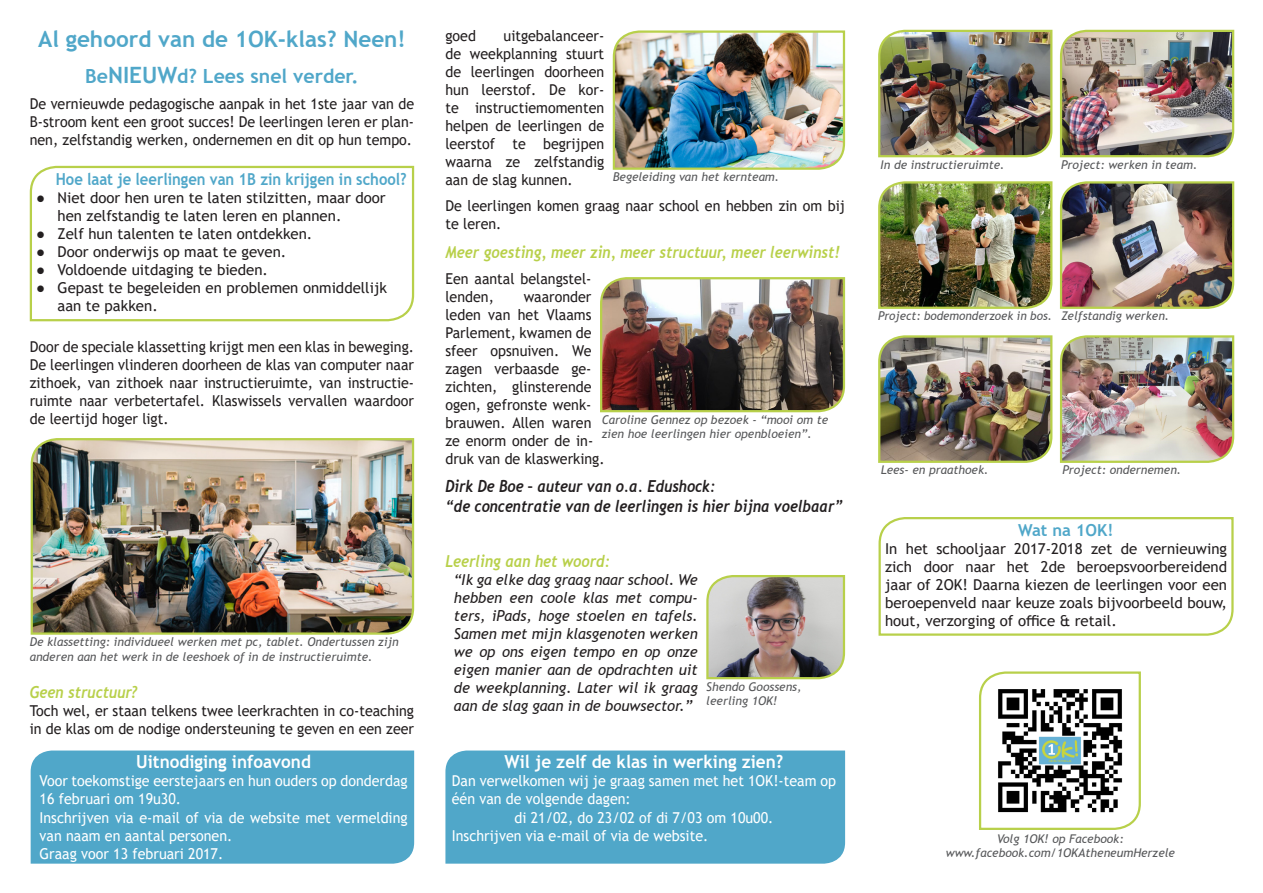
<style>
.page{position:relative;width:1263px;height:893px;background:#fff}
.page>*{position:absolute;margin:0;border:0;box-sizing:border-box;transform-origin:0 0}
.Titel{font:700 22.5px "Trebuchet MS";color:#50a7c9}
.Titel-2{font:700 19.5px "Trebuchet MS";color:#50a7c9}
.doorlopende_tekst{font:700 18px "Trebuchet MS";color:#fff;scale:.95 1}
.ondertitel_groen{font:italic 700 16.5px "Trebuchet";color:#b8d04a;scale:.88 1}
.doorlopende_tekst-2{font:italic 700 16.5px/19.5px "Trebuchet";color:#231f20;scale:.87 1}
.studieaanbod_titel{font:700 16.5px "Trebuchet MS";color:#50a7c9;scale:.9 1}
.studieaanbod_titel-2{font:700 16.5px "Trebuchet MS";color:#50a7c9}
.doorlopende_tekst-3{font:15px/18px "Trebuchet MS";color:#231f20;scale:.95 1}
.doorlopende_tekst-4{font:15px/18px "Trebuchet MS";color:#231f20}
.doorlopende_tekst-5{font:15px/18px "Trebuchet MS";color:#fff;scale:.95 1}
.leerling_aan_het_woo{font:italic 15px/18px "Trebuchet MS";color:#231f20;text-align:justify}
.tekst_bij_afbeelding{font:italic 12px/14.4px "Trebuchet MS";color:#57585a}
.s1{font-size:22.5px}
</style>
<div class="page">
<div style="left:31px;top:750px;width:383px;height:114px;background:#50a7c9"></div>
<div style="left:445px;top:750px;width:400px;height:114px;background:#50a7c9"></div>
<img style="left:878px;top:335px;width:175px;height:128px">
<img style="left:1059px;top:335px;width:176px;height:128px">
<img style="left:612px;top:30px;width:234px;height:140px">
<img style="left:600px;top:277px;width:246px;height:136px">
<img style="left:878px;top:29px;width:175px;height:129px">
<img style="left:1059px;top:29px;width:176px;height:129px">
<img style="left:1059px;top:181px;width:176px;height:128px">
<img style="left:878px;top:181px;width:175px;height:128px">
<img style="left:30px;top:438px;width:385px;height:197px">
<svg style="left:29px;top:165px;width:386px;height:157px"></svg>
<img style="left:706px;top:575px;width:140px;height:105px">
<svg style="left:878px;top:517px;width:356px;height:119px"></svg>
<svg style="left:979px;top:671px;width:162px;height:159px"></svg>
<p class="Titel" style="left:38px;top:25px;width:369px">Al gehoord van de 1OK-klas? Neen!</p>
<p class="Titel-2" style="left:85px;top:63px;width:275px">Be<span class="s1">NIEUW</span>d? Lees snel verder.</p>
<p class="doorlopende_tekst-3" style="left:30px;top:95px;width:406px;text-align:justify">De vernieuwde pedagogische aanpak in het 1ste jaar van de B-stroom kent een groot succes! De leerlingen leren er plan&shy;nen, zelfstandig werken, ondernemen en dit op hun tempo.</p>
<p class="studieaanbod_titel" style="left:56px;top:168px;width:391px">Hoe laat je leerlingen van 1B zin krijgen in school?</p>
<p class="doorlopende_tekst-4" style="left:58px;top:188px;width:330px;text-indent:-21px">● Niet door hen uren te laten stilzitten, maar door hen zelfstandig te laten leren en plannen.</p>
<p class="doorlopende_tekst-4" style="left:36px;top:224px;width:278px">● Zelf hun talenten te laten ontdekken.</p>
<p class="doorlopende_tekst-4" style="left:36px;top:242px;width:252px">● Door onderwijs op maat te geven.</p>
<p class="doorlopende_tekst-4" style="left:36px;top:260px;width:233px">● Voldoende uitdaging te bieden.</p>
<p class="doorlopende_tekst-4" style="left:58px;top:278px;width:331px;text-indent:-21px">● Gepast te begeleiden en problemen onmiddellijk aan te pakken.</p>
<p class="doorlopende_tekst-3" style="left:30px;top:337px;width:406px;text-align:justify">Door de speciale klassetting krijgt men een klas in beweging.<br>De leerlingen vlinderen doorheen de klas van computer naar zithoek, van zithoek naar instructieruimte, van instructie&shy;ruimte naar verbetertafel. Klaswissels vervallen waardoor de leertijd hoger ligt.</p>
<p class="tekst_bij_afbeelding" style="left:30px;top:635px;width:370px">De klassetting: individueel werken met pc, tablet. Ondertussen zijn anderen aan het werk in de leeshoek of in de instructieruimte.</p>
<p class="ondertitel_groen" style="left:30px;top:682px;width:124px">Geen structuur?</p>
<p class="doorlopende_tekst-3" style="left:30px;top:702px;width:406px">Toch wel, er staan telkens twee leerkrachten in co-teaching in de klas om de nodige ondersteuning te geven en een zeer</p>
<p class="doorlopende_tekst" style="left:136px;top:751px;width:185px">Uitnodiging infoavond</p>
<p class="doorlopende_tekst-5" style="left:40px;top:772px;width:389px">Voor toekomstige eerstejaars en hun ouders op donderdag<br>16 februari om 19u30.</p>
<p class="doorlopende_tekst-5" style="left:40px;top:808px;width:389px">Inschrijven via e-mail of via de website met vermelding van naam en aantal personen.</p>
<p class="doorlopende_tekst-5" style="left:40px;top:844px;width:195px">Graag voor 13 februari 2017.</p>
<p class="doorlopende_tekst-3" style="left:445px;top:26px;width:169px;text-align:justify;text-indent:58px">uitgebalanceer&shy;de weekplanning stuurt de leerlingen doorheen hun leerstof. De kor&shy;te instructiemomenten helpen de leerlingen de leerstof te begrijpen waarna ze zelfstandig aan de slag kunnen.</p>
<p class="doorlopende_tekst-3" style="left:445px;top:197px;width:422px">De leerlingen komen graag naar school en hebben zin om bij te leren.</p>
<p class="ondertitel_groen" style="left:445px;top:241px;width:450px">Meer goesting, meer zin, meer structuur, meer leerwinst!</p>
<p class="doorlopende_tekst-3" style="left:445px;top:270px;width:155px">Een aantal belangstel&shy;lenden,</p>
<p class="doorlopende_tekst-3" style="left:445px;top:26px;width:34px">goed</p>
<p class="tekst_bij_afbeelding" style="left:613px;top:170px;width:168px">Begeleiding van het kernteam.</p>
<p class="doorlopende_tekst-3" style="left:445px;top:288px;width:169px;text-indent:78px">waaronder leden van het Vlaams<br>Parlement, kwamen de sfeer opsnuiven. We zagen verbaasde ge&shy;zichten, glinsterende ogen, gefronste wenk&shy;brauwen. Allen waren ze enorm onder de in&shy;druk van de klaswerking.</p>
<p class="doorlopende_tekst-2" style="left:445px;top:477px;width:458px">Dirk De Boe – auteur van o.a. Edushock:<br>“de concentratie van de leerlingen is hier bijna voelbaar”</p>
<p class="tekst_bij_afbeelding" style="left:602px;top:412px;width:228px">Caroline Gennez op bezoek - “mooi om te zien hoe leerlingen hier openbloeien”.</p>
<p class="ondertitel_groen" style="left:445px;top:551px;width:189px">Leerling aan het woord:</p>
<p class="leerling_aan_het_woo" style="left:454px;top:571px;width:245px">“Ik ga elke dag graag naar school. We hebben een coole klas met compu&shy;ters, iPads, hoge stoelen en tafels.<br>Samen met mijn klasgenoten werken we op ons eigen tempo en op onze eigen manier aan de opdrachten uit de weekplanning. Later wil ik graag aan de slag gaan in de bouwsector.”</p>
<p class="tekst_bij_afbeelding" style="left:706px;top:679px;width:97px">Shendo Goossens, leerling 1OK!</p>
<p class="doorlopende_tekst" style="left:505px;top:751px;width:295px">Wil je zelf de klas in werking zien?</p>
<p class="doorlopende_tekst-5" style="left:452px;top:772px;width:406px">Dan verwelkomen wij je graag samen met het 1OK!-team op één van de volgende dagen:</p>
<p class="doorlopende_tekst-5" style="left:514px;top:808px;width:274px">di 21/02, do 23/02 of di 7/03 om 10u00.</p>
<p class="doorlopende_tekst-5" style="left:452px;top:826px;width:271px">Inschrijven via e-mail of via de website.</p>
<p class="tekst_bij_afbeelding" style="left:880px;top:157px;width:125px">In de instructieruimte.</p>
<p class="tekst_bij_afbeelding" style="left:1061px;top:157px;width:138px">Project: werken in team.</p>
<p class="tekst_bij_afbeelding" style="left:878px;top:309px;width:175px">Project: bodemonderzoek in bos.</p>
<p class="tekst_bij_afbeelding" style="left:1061px;top:309px;width:110px">Zelfstandig werken.</p>
<p class="tekst_bij_afbeelding" style="left:881px;top:463px;width:109px">Lees- en praathoek.</p>
<p class="tekst_bij_afbeelding" style="left:1062px;top:463px;width:120px">Project: ondernemen.</p>
<p class="studieaanbod_titel-2" style="left:1018px;top:519px;width:97px">Wat na 1OK!</p>
<p class="doorlopende_tekst-4" style="left:885px;top:539px;width:344px;text-align:justify">In het schooljaar 2017-2018 zet de vernieuwing zich door naar het 2de beroepsvoorbereidend jaar of 2OK! Daarna kiezen de leerlingen voor een beroepenveld naar keuze zoals bijvoorbeeld bouw, hout, verzorging of office &amp; retail.</p>
<p class="tekst_bij_afbeelding" style="left:997px;top:832px;width:128px">Volg 1OK! op Facebook:</p>
<p class="tekst_bij_afbeelding" style="left:946px;top:846px;width:231px">www.facebook.com/1OKAtheneumHerzele</p>
</div>
